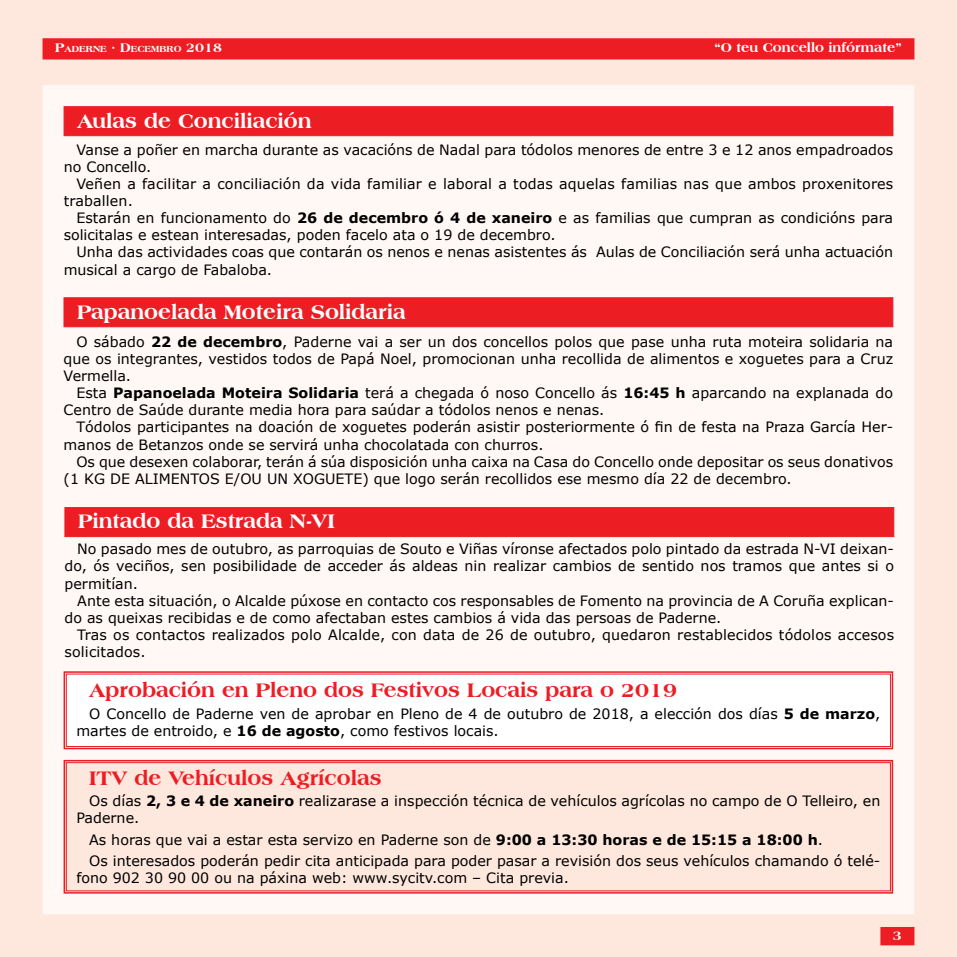
<style>
.page{position:relative;width:957px;height:957px;background:#fee7dc}
.page>*{position:absolute;margin:0;border:0;box-sizing:border-box;transform-origin:0 0}
.t1{font:800 21px "Americana BT";color:#fff}
.t2{font:800 21px "Americana BT";color:#ed1d24}
.t3{font:14.25px/17.1px "Verdana";color:#000}
.t4{font:800 13.5px "Americana BT";color:#fff}
.t5{font:800 13.5px "Americana BT";color:#fff}
.t6{font:800 9.45px "Americana BT";color:#fff}
.s1{font-size:13.5px}
.s2{font-weight:700}
</style>
<div class="page">
<div style="left:42px;top:85px;width:873px;height:830px;background:#fff8f5"></div>
<div style="left:880px;top:927px;width:34px;height:18px;background:#ed1d24"></div>
<div style="left:43px;top:38px;width:871px;height:21px;background:#ed1d24;border:2px solid #ed1d24"></div>
<div style="left:64px;top:106px;width:829px;height:30px;background:#ed1d24;border:1px solid #ed1d24"></div>
<div style="left:64px;top:297px;width:829px;height:30px;background:#ed1d24;border:1px solid #ed1d24"></div>
<div style="left:65px;top:507px;width:829px;height:30px;background:#ed1d24"></div>
<svg style="left:63px;top:670px;width:831px;height:80px;background:#fef3f3"></svg>
<div style="left:66px;top:674px;width:824px;height:73px;border:1px solid #ed1d24"></div>
<svg style="left:63px;top:759px;width:831px;height:135px"></svg>
<div style="left:66px;top:762px;width:824px;height:129px;border:1px solid #ed1d24"></div>
<p class="t6" style="left:55px;top:43px;width:168px"><span class="s1">P</span>ADERNE <span class="s1">· D</span>ECEMBRO <span class="s1">2018</span></p>
<p class="t4" style="left:714px;top:39px;width:189px">“O teu Concello infórmate”</p>
<h1 class="t1" style="left:77px;top:108px;width:236px">Aulas de Conciliación</h1>
<p class="t3" style="left:64px;top:141px;width:831px;text-indent:13px">Vanse a poñer en marcha durante as vacacións de Nadal para tódolos menores de entre 3 e 12 anos empadroados no Concello.</p>
<p class="t3" style="left:64px;top:175px;width:831px;text-indent:13px">Veñen a facilitar a conciliación da vida familiar e laboral a todas aquelas familias nas que ambos proxenitores traballen.</p>
<p class="t3" style="left:64px;top:209px;width:831px;text-indent:13px">Estarán en funcionamento do <span class="s2">26 de decembro ó 4 de xaneiro</span> e as familias que cumpran as condicións para solicitalas e estean interesadas, poden facelo ata o 19 de decembro.</p>
<p class="t3" style="left:64px;top:243px;width:831px;text-indent:13px">Unha das actividades coas que contarán os nenos e nenas asistentes ás Aulas de Conciliación será unha actuación musical a cargo de Fabaloba.</p>
<h1 class="t1" style="left:77px;top:299px;width:330px">Papanoelada Moteira Solidaria</h1>
<p class="t3" style="left:64px;top:333px;width:831px;text-align:justify;text-indent:13px">O sábado <span class="s2">22 de decembro</span>, Paderne vai a ser un dos concellos polos que pase unha ruta moteira solidaria na que os integrantes, vestidos todos de Papá Noel, promocionan unha recollida de alimentos e xoguetes para a Cruz Vermella.</p>
<p class="t3" style="left:64px;top:384px;width:831px;text-indent:13px">Esta <span class="s2">Papanoelada Moteira Solidaria</span> terá a chegada ó noso Concello ás <span class="s2">16:45 h</span> aparcando na explanada do<br>Centro de Saúde durante media hora para saúdar a tódolos nenos e nenas.</p>
<p class="t3" style="left:64px;top:418px;width:831px;text-indent:13px">Tódolos participantes na doación de xoguetes poderán asistir posteriormente ó fin de festa na Praza García Her&shy;manos de Betanzos onde se servirá unha chocolatada con churros.</p>
<p class="t3" style="left:64px;top:453px;width:831px;text-indent:13px">Os que desexen colaborar, terán á súa disposición unha caixa na Casa do Concello onde depositar os seus donativos (1 KG DE ALIMENTOS E/OU UN XOGUETE) que logo serán recollidos ese mesmo día 22 de decembro.</p>
<h1 class="t1" style="left:78px;top:509px;width:258px">Pintado da Estrada N-VI</h1>
<p class="t3" style="left:65px;top:540px;width:831px;text-align:justify;text-indent:13px">No pasado mes de outubro, as parroquias de Souto e Viñas víronse afectados polo pintado da estrada N-VI deixan&shy;do, ós veciños, sen posibilidade de acceder ás aldeas nin realizar cambios de sentido nos tramos que antes si o permitían.</p>
<p class="t3" style="left:65px;top:592px;width:831px;text-indent:13px">Ante esta situación, o Alcalde púxose en contacto cos responsables de Fomento na provincia de A Coruña explican&shy;do as queixas recibidas e de como afectaban estes cambios á vida das persoas de Paderne.</p>
<p class="t3" style="left:65px;top:626px;width:831px;text-indent:13px">Tras os contactos realizados polo Alcalde, con data de 26 de outubro, quedaron restablecidos tódolos accesos solicitados.</p>
<h1 class="t2" style="left:89px;top:677px;width:589px">Aprobación en Pleno dos Festivos Locais para o 2019</h1>
<p class="t3" style="left:76px;top:704px;width:805px;text-indent:13px">O Concello de Paderne ven de aprobar en Pleno de 4 de outubro de 2018, a elección dos días <span class="s2">5 de marzo</span>, martes de entroido, e <span class="s2">16 de agosto</span>, como festivos locais.</p>
<h1 class="t2" style="left:89px;top:765px;width:294px">ITV de Vehículos Agrícolas</h1>
<p class="t3" style="left:76px;top:792px;width:805px;text-indent:13px">Os días <span class="s2">2, 3 e 4 de xaneiro</span> realizarase a inspección técnica de vehículos agrícolas no campo de O Telleiro, en<br>Paderne.</p>
<p class="t3" style="left:89px;top:828px;width:793px;line-height:21.3px">As horas que vai a estar esta servizo en Paderne son de <span class="s2">9:00 a 13:30 horas e de 15:15 a 18:00 h</span>.<br>Os interesados poderán pedir cita anticipada para poder pasar a revisión dos seus vehículos chamando ó telé-</p>
<p class="t3" style="left:76px;top:869px;width:494px">fono 902 30 90 00 ou na páxina web: www.sycitv.com – Cita previa.</p>
<p class="t5" style="left:893px;top:927px;width:11px">3</p>
</div>
